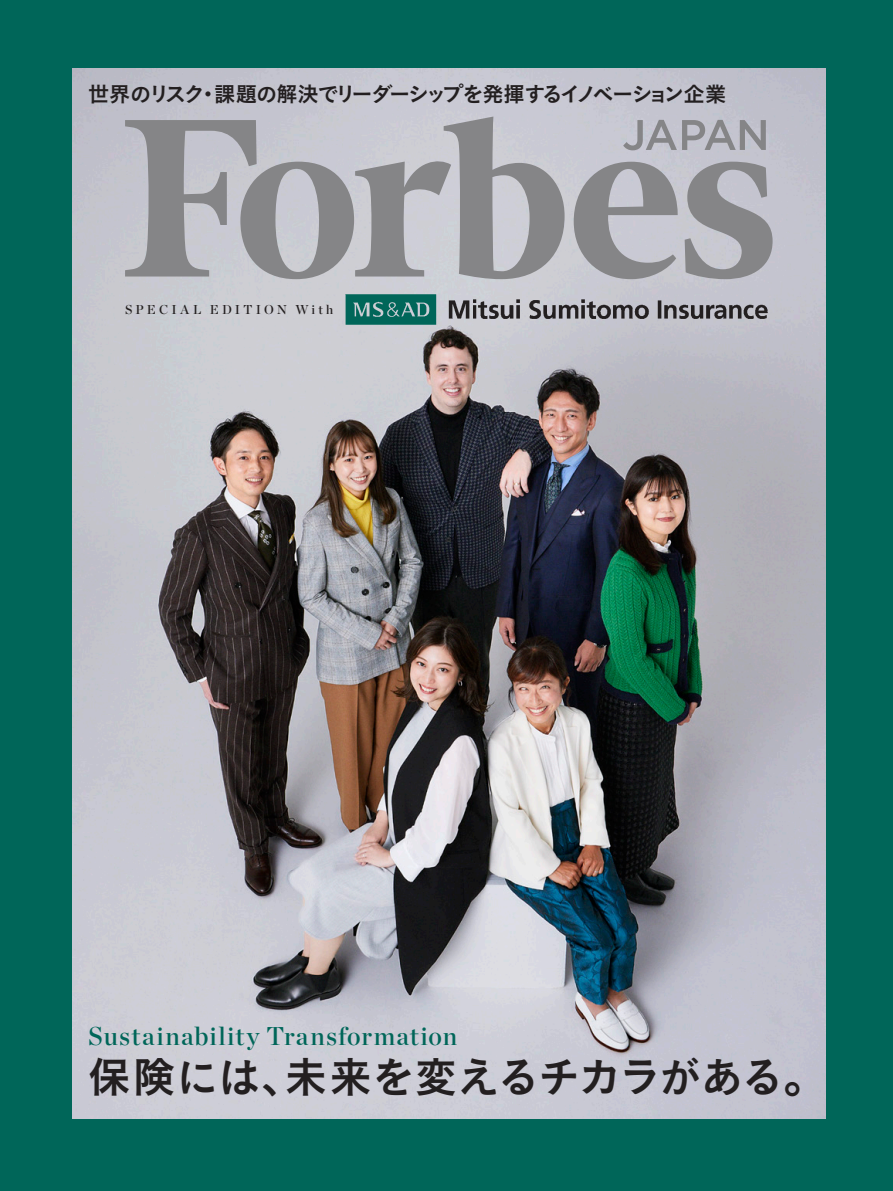
<style>
.page{position:relative;width:893px;height:1191px;background:#006659}
.page>*{position:absolute;margin:0;border:0;box-sizing:border-box;transform-origin:0 0}
.t1{font:42.45px "Koburina Go Std W6";letter-spacing:-.02em;color:#231f20}
.t2{font:25.5px "Chronicle Display Semi";letter-spacing:.05em;color:#006659}
.t3{font:21.3px "Koburina Go Std W6";letter-spacing:-.09em;color:#231f20}
.t4{font:12.75px "Chronicle Display Semi";letter-spacing:.25em;color:#231f20}
</style>
<div class="page">
<img style="left:72px;top:68px;width:753px;height:1051px">
<img style="left:331px;top:279px;width:451px;height:60px">
<svg style="left:574px;top:162px;width:104px;height:117px;background:#a6a6ac"></svg>
<svg style="left:685px;top:162px;width:88px;height:117px;background:#a2a2a7"></svg>
<svg style="left:125px;top:117px;width:440px;height:162px;background:#acadb2"></svg>
<svg style="left:623px;top:120px;width:143px;height:30px;background:#aaabb2"></svg>
<p class="t3" style="left:88px;top:78px;width:640px">世界のリスク・課題の解決でリーダーシップを発揮するイノベーション企業</p>
<p class="t4" style="left:125px;top:299px;width:210px">SPECIAL EDITION With</p>
<p class="t2" style="left:88px;top:1015px;width:371px">Sustainability Transformation</p>
<h1 class="t1" style="left:88px;top:1044px;width:739px">保険には、未来を変えるチカラがある。</h1>
</div>
